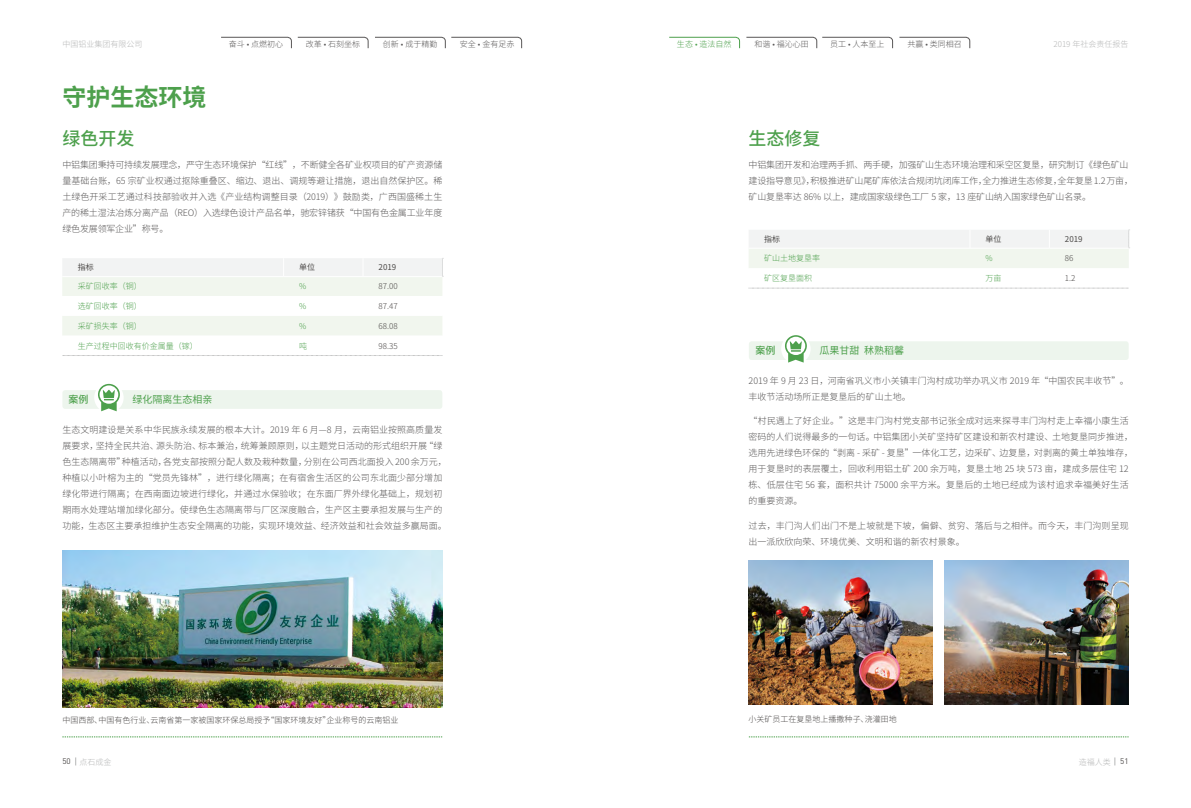
<style>
.page{position:relative;width:1191px;height:808px;background:#fff}
.page>*{position:absolute;margin:0;border:0;box-sizing:border-box;transform-origin:0 0}
.t1{font:700 24px "Source Han Sans CN";color:#4da04c}
.t2{font:500 18px "Source Han Sans CN";color:#4da04c}
.t3{font:10px "Source Han Sans CN";color:#4da04c}
.t4{font:500 10px "Source Han Sans CN";color:#4da04c}
.t5{font:300 9px/16px "Source Han Sans CN";color:#595757}
.t6{font:300 9px/16px "Source Han Sans CN";letter-spacing:-.02em;color:#595757}
.t7{font:300 8px "Source Han Sans CN";color:#4c4948}
.t8{font:300 8px "Source Han Sans CN";color:#4da04c}
.t9{font:300 8px "Source Han Sans CN";color:#595757}
.t10{font:300 8px "Source Han Sans CN";color:#b5b6b6}
.t11{font:8px "Source Han Sans CN";color:#4c4948}
.t12{font:8px "DIN";color:#4c4948}
.s1{font-family:"DIN";font-weight:400;color:#4c4948}
</style>
<div class="page">
<svg style="left:899px;top:37px;width:71px;height:11px"></svg>
<svg style="left:746px;top:37px;width:147px;height:11px"></svg>
<svg style="left:451px;top:37px;width:71px;height:11px"></svg>
<svg style="left:375px;top:37px;width:70px;height:11px"></svg>
<svg style="left:221px;top:37px;width:147px;height:11px"></svg>
<svg style="left:669px;top:37px;width:71px;height:11px"></svg>
<div style="left:62px;top:390px;width:380px;height:19px;background:#edf5ed;border-radius:3px"></div>
<div style="left:749px;top:341px;width:379px;height:19px;background:#edf5ed;border-radius:3px"></div>
<div style="left:94px;top:383px;width:30px;height:30px;background:#fff;border-radius:50%"></div>
<div style="left:781px;top:334px;width:29px;height:30px;background:#fff;border-radius:50%"></div>
<svg style="left:98px;top:384px;width:22px;height:27px"></svg>
<svg style="left:785px;top:335px;width:22px;height:28px"></svg>
<svg style="left:62px;top:737px;width:380px;height:1px"></svg>
<img style="left:62px;top:550px;width:380px;height:158px">
<svg style="left:749px;top:737px;width:379px;height:1px"></svg>
<img style="left:748px;top:560px;width:185px;height:144px">
<img style="left:944px;top:560px;width:184px;height:144px">
<svg style="left:62px;top:258px;width:381px;height:98px"></svg>
<svg style="left:748px;top:230px;width:381px;height:59px"></svg>
<p class="t10" style="left:62px;top:40px;width:82px">中国铝业集团有限公司</p>
<p class="t9" style="left:229px;top:40px;width:56px">奋斗 • 点燃初心</p>
<p class="t9" style="left:306px;top:40px;width:56px">改革 • 石刻坐标</p>
<p class="t9" style="left:383px;top:40px;width:56px">创新 • 成于精勤</p>
<p class="t9" style="left:460px;top:40px;width:56px">安全 • 金有足赤</p>
<p class="t9" style="left:754px;top:40px;width:56px">和谐 • 福沁心田</p>
<p class="t9" style="left:830px;top:40px;width:56px">员工 • 人本至上</p>
<p class="t9" style="left:907px;top:40px;width:56px">共赢 • 类同相召</p>
<p class="t10" style="left:1053px;top:40px;width:77px">2019 年社会责任报告</p>
<p class="t8" style="left:677px;top:40px;width:56px">生态 • 造法自然</p>
<h1 class="t1" style="left:62px;top:84px;width:145px">守护生态环境</h1>
<h2 class="t2" style="left:62px;top:128px;width:73px">绿色开发</h2>
<h2 class="t2" style="left:748px;top:128px;width:73px">生态修复</h2>
<p class="t5" style="left:62px;top:157px;width:381px;text-align:justify">中铝集团秉持可持续发展理念，严守生态环境保护“红线”，不断健全各矿业权项目的矿产资源储量基础台账，65 宗矿业权通过抠除重叠区、缩边、退出、调规等避让措施，退出自然保护区。稀土绿色开采工艺通过科技部验收并入选《产业结构调整目录（2019）》鼓励类，广西国盛稀土生产的稀土湿法冶炼分离产品（REO）入选绿色设计产品名单，驰宏锌锗获“中国有色金属工业年度绿色发展领军企业”称号。</p>
<p class="t6" style="left:748px;top:157px;width:386px">中铝集团开发和治理两手抓、两手硬，加强矿山生态环境治理和采空区复垦，研究制订《绿色矿山建设指导意见》，积极推进矿山尾矿库依法合规闭坑闭库工作，全力推进生态修复，全年复垦1.2万亩，矿山复垦率达 86% 以上，建成国家级绿色工厂 5 家，13 座矿山纳入国家绿色矿山名录。</p>
<p class="t11" style="left:78px;top:263px;width:17px">指标</p>
<p class="t11" style="left:299px;top:263px;width:17px">单位</p>
<p class="t11" style="left:378px;top:263px;width:19px">2019</p>
<p class="t8" style="left:78px;top:282px;width:65px">采矿回收率（铜）</p>
<p class="t8" style="left:299px;top:282px;width:9px">%</p>
<p class="t7" style="left:378px;top:282px;width:21px">87.00</p>
<p class="t8" style="left:78px;top:301px;width:65px">选矿回收率（铜）</p>
<p class="t8" style="left:299px;top:301px;width:9px">%</p>
<p class="t7" style="left:378px;top:301px;width:21px">87.47</p>
<p class="t8" style="left:78px;top:321px;width:65px">采矿损失率（铜）</p>
<p class="t8" style="left:299px;top:321px;width:9px">%</p>
<p class="t7" style="left:378px;top:321px;width:21px">68.08</p>
<p class="t8" style="left:78px;top:341px;width:121px">生产过程中回收有价金属量（镓）</p>
<p class="t8" style="left:299px;top:341px;width:9px">吨</p>
<p class="t7" style="left:378px;top:341px;width:21px">98.35</p>
<p class="t4" style="left:69px;top:394px;width:21px">案例</p>
<p class="t3" style="left:132px;top:394px;width:81px">绿化隔离生态相亲</p>
<p class="t5" style="left:62px;top:422px;width:386px">生态文明建设是关系中华民族永续发展的根本大计。2019 年 6 月—8 月，云南铝业按照高质量发展要求，坚持全民共治、源头防治、标本兼治，统筹兼顾原则，以主题党日活动的形式组织开展“绿色生态隔离带”种植活动，各党支部按照分配人数及栽种数量，分别在公司西北面投入 200 余万元，种植以小叶榕为主的“党员先锋林”，进行绿化隔离；在有宿舍生活区的公司东北面少部分增加绿化带进行隔离；在西南面边坡进行绿化，并通过水保验收；在东面厂界外绿化基础上，规划初期雨水处理站增加绿化部分。使绿色生态隔离带与厂区深度融合，生产区主要承担发展与生产的功能，生态区主要承担维护生态安全隔离的功能，实现环境效益、经济效益和社会效益多赢局面。</p>
<p class="t11" style="left:764px;top:235px;width:17px">指标</p>
<p class="t11" style="left:985px;top:235px;width:17px">单位</p>
<p class="t11" style="left:1065px;top:235px;width:19px">2019</p>
<p class="t8" style="left:764px;top:254px;width:57px">矿山土地复垦率</p>
<p class="t8" style="left:985px;top:254px;width:9px">%</p>
<p class="t7" style="left:1065px;top:254px;width:10px">86</p>
<p class="t8" style="left:764px;top:274px;width:49px">矿区复垦面积</p>
<p class="t8" style="left:985px;top:274px;width:17px">万亩</p>
<p class="t7" style="left:1065px;top:274px;width:12px">1.2</p>
<p class="t4" style="left:755px;top:345px;width:21px">案例</p>
<p class="t3" style="left:819px;top:345px;width:86px">瓜果甘甜 秫熟稻馨</p>
<p class="t5" style="left:748px;top:373px;width:381px">2019 年 9 月 23 日，河南省巩义市小关镇丰门沟村成功举办巩义市 2019 年“中国农民丰收节”。丰收节活动场所正是复垦后的矿山土地。</p>
<p class="t5" style="left:748px;top:413px;width:386px">“村民遇上了好企业。”这是丰门沟村党支部书记张全成对远来探寻丰门沟村走上幸福小康生活密码的人们说得最多的一句话。中铝集团小关矿坚持矿区建设和新农村建设、土地复垦同步推进，选用先进绿色环保的“剥离 - 采矿 - 复垦”一体化工艺，边采矿、边复垦，对剥离的黄土单独堆存，用于复垦时的表层覆土，回收利用铝土矿 200 余万吨，复垦土地 25 块 573 亩，建成多层住宅 12栋、低层住宅 56 套，面积共计 75000 余平方米。复垦后的土地已经成为该村追求幸福美好生活的重要资源。</p>
<p class="t5" style="left:748px;top:518px;width:381px">过去，丰门沟人们出门不是上坡就是下坡，偏僻、贫穷、落后与之相伴。而今天，丰门沟则呈现出一派欣欣向荣、环境优美、文明和谐的新农村景象。</p>
<p class="t7" style="left:62px;top:715px;width:338px">中国西部、中国有色行业、云南省第一家被国家环保总局授予“国家环境友好”企业称号的云南铝业</p>
<p class="t7" style="left:748px;top:714px;width:149px">小关矿员工在复垦地上播撒种子、浇灌田地</p>
<p class="t10" style="left:79px;top:757px;width:33px">点石成金</p>
<p class="t12" style="left:62px;top:756px;width:10px">50</p>
<p class="t10" style="left:1078px;top:757px;width:51px">造福人类 <span class="s1">51</span></p>
</div>
